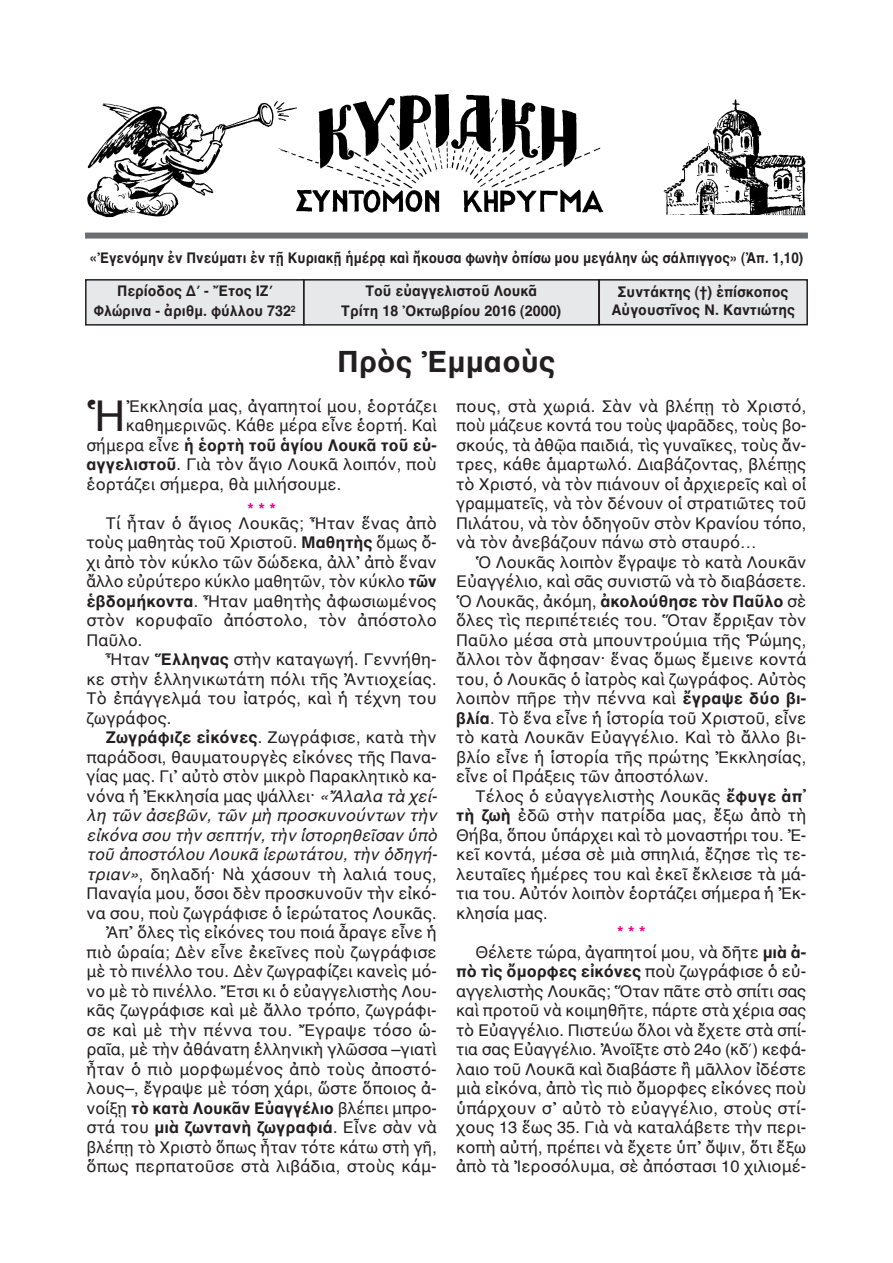
<style>
.page{position:relative;width:893px;height:1263px;background:#fff}
.page>*{position:absolute;margin:0;border:0;box-sizing:border-box;transform-origin:0 0}
.t1{font:43.5px "AL Helvetica";color:#231f20}
.t2{font:700 30px "AL Helvetica";color:#231f20}
.t3{font:16.5px/19.5px "AL Helvetica";color:#231f20;text-align:justify}
.t4{font:700 16.5px "AL Helvetica";color:#231f20}
.t5{font:700 16.5px "AL Helvetica";color:#ed028c}
.t6{font:700 15px/19.5px "AL Helvetica";color:#231f20;text-align:center;scale:.95 1}
.t7{font:700 15px "AL Helvetica";color:#231f20;scale:.9 1}
.s1{font-weight:400}
.s2{font-weight:700}
.s3{font-style:italic}
</style>
<div class="page">
<div style="left:304px;top:280px;width:295px;height:45px;background:#e7e8e9"></div>
<div style="left:303px;top:279px;width:297px;height:47px;border:2px solid #231f20"></div>
<div style="left:87px;top:281px;width:216px;height:43px;background:#e7e8e9"></div>
<div style="left:85px;top:279px;width:219px;height:47px;border:2px solid #231f20"></div>
<div style="left:600px;top:281px;width:206px;height:43px;background:#e7e8e9"></div>
<div style="left:598px;top:279px;width:210px;height:46px;border:2px solid #231f20"></div>
<div style="left:85px;top:233px;width:723px;height:6px;background:#6c6d70"></div>
<img style="left:87px;top:94px;width:719px;height:124px">
<p class="t7" style="left:90px;top:249px;width:794px">«Ἐγενόμην ἐν Πνεύματι ἐν τῇ Κυριακῇ ἡμέρᾳ καὶ ἤκουσα φωνὴν ὀπίσω μου μεγάλην ὡς σάλπιγγος» (Ἀπ. 1,10)</p>
<p class="t6" style="left:341px;top:281px;width:233px">Τοῦ εὐαγγελιστοῦ Λουκᾶ<br>Τρίτη 18 Ὀκτωβρίου 2016 (2000)</p>
<p class="t6" style="left:94px;top:281px;width:214px">Περίοδος Δ΄ - Ἔτος ΙΖ΄<br>Φλώρινα - ἀριθμ. φύλλου 732<sup>2</sup></p>
<p class="t6" style="left:611px;top:283px;width:195px;line-height:18px">Συντάκτης (†) ἐπίσκοπος<br>Αὐγουστῖνος Ν. Καντιώτης</p>
<h2 class="t2" style="left:337px;top:343px;width:220px">Πρὸς Ἐμμαοὺς</h2>
<h1 class="t1" style="left:87px;top:390px;width:41px">Ἡ</h1>
<p class="t3" style="left:126px;top:396px;width:312px">Ἐκκλησία μας, ἀγαπητοί μου, ἑορτάζει</p>
<p class="t3" style="left:126px;top:415px;width:312px">καθημερινῶς. Κάθε μέρα εἶνε ἑορτή. Καὶ</p>
<p class="t4" style="left:87px;top:435px;width:352px"><span class="s1">σήμερα εἶνε</span> ἡ ἑορτὴ τοῦ ἁγίου Λουκᾶ τοῦ εὐ-</p>
<p class="t3" style="left:87px;top:454px;width:352px"><span class="s2">αγγελιστοῦ</span>. Γιὰ τὸν ἅγιο Λουκᾶ λοιπόν, ποὺ</p>
<p class="t3" style="left:87px;top:474px;width:256px">ἑορτάζει σήμερα, θὰ μιλήσουμε.</p>
<p class="t5" style="left:247px;top:499px;width:30px">***</p>
<p class="t3" style="left:87px;top:513px;width:352px;text-indent:19px">Τί ἦταν ὁ ἅγιος Λουκᾶς; Ἦταν ἕνας ἀπὸ τοὺς μαθητὰς τοῦ Χριστοῦ. <span class="s2">Μαθητὴς</span> ὅμως ὄ&shy;χι ἀπὸ τὸν κύκλο τῶν δώδεκα, ἀλλ᾿ ἀπὸ ἕναν ἄλλο εὐρύτερο κύκλο μαθητῶν, τὸν κύκλο <span class="s2">τῶν ἑβδομήκοντα</span>. Ἦταν μαθητὴς ἀφωσιωμένος στὸν κορυφαῖο ἀπόστολο, τὸν ἀπόστολο Παῦλο.</p>
<p class="t3" style="left:87px;top:649px;width:352px;text-indent:19px">Ἦταν <span class="s2">Ἕλληνας</span> στὴν καταγωγή. Γεννήθη&shy;κε στὴν ἑλληνικωτάτη πόλι τῆς Ἀντιοχείας.<br>Τὸ ἐπάγγελμά του ἰατρός, καὶ ἡ τέχνη του ζωγράφος.</p>
<p class="t3" style="left:87px;top:727px;width:352px;text-align:right"><span class="s2">Ζωγράφιζε εἰκόνες</span>. Ζωγράφισε, κατὰ τὴν παράδοσι, θαυματουργὲς εἰκόνες τῆς Πανα&shy;γίας μας. Γι᾿ αὐτὸ στὸν μικρὸ Παρακλητικὸ κα&shy;νόνα ἡ Ἐκκλησία μας ψάλλει· <span class="s3">«Ἄλαλα τὰ χεί&shy;λη τῶν ἀσεβῶν, τῶν μὴ προσκυνούντων τὴν εἰκόνα σου τὴν σεπτήν, τὴν ἱστορηθεῖσαν ὑπὸ τοῦ ἀποστόλου Λουκᾶ ἱερωτάτου, τὴν ὁδηγή&shy;τριαν»</span>, δηλαδή· Νὰ χάσουν τὴ λαλιά τους, Παναγία μου, ὅσοι δὲν προσκυνοῦν τὴν εἰκό&shy;να σου, ποὺ ζωγράφισε ὁ ἱερώτατος Λουκᾶς.<br>Ἀπ᾿ ὅλες τὶς εἰκόνες του ποιά ἆραγε εἶνε ἡ πιὸ ὡραία; Δὲν εἶνε ἐκεῖνες ποὺ ζωγράφισε μὲ τὸ πινέλλο του. Δὲν ζωγραφίζει κανεὶς μό&shy;νο μὲ τὸ πινέλλο. Ἔτσι κι ὁ εὐαγγελιστὴς Λου&shy;κᾶς ζωγράφισε καὶ μὲ ἄλλο τρόπο, ζωγράφι&shy;σε καὶ μὲ τὴν πέννα του. Ἔγραψε τόσο ὡ&shy;ραῖα, μὲ τὴν ἀθάνατη ἑλληνικὴ γλῶσσα –γιατὶ ἦταν ὁ πιὸ μορφωμένος ἀπὸ τοὺς ἀποστό&shy;λους–, ἔγραψε μὲ τόση χάρι, ὥστε ὅποιος ἀ&shy;νοίξῃ <span class="s2">τὸ κατὰ Λουκᾶν Εὐαγγέλιο</span> βλέπει μπρο&shy;στά του <span class="s2">μιὰ ζωντανὴ ζωγραφιά</span>. Εἶνε σὰν νὰ βλέπῃ τὸ Χριστὸ ὅπως ἦταν τότε κάτω στὴ γῆ, ὅπως περπατοῦσε στὰ λιβάδια, στοὺς κάμ-</p>
<p class="t3" style="left:456px;top:396px;width:352px">πους, στὰ χωριά. Σὰν νὰ βλέπῃ τὸ Χριστό, ποὺ μάζευε κοντά του τοὺς ψαρᾶδες, τοὺς βο&shy;σκούς, τὰ ἀθῷα παιδιά, τὶς γυναῖκες, τοὺς ἄν&shy;τρες, κάθε ἁμαρτωλό. Διαβάζοντας, βλέπῃς τὸ Χριστό, νὰ τὸν πιάνουν οἱ ἀρχιερεῖς καὶ οἱ γραμματεῖς, νὰ τὸν δένουν οἱ στρατιῶτες τοῦ Πιλάτου, νὰ τὸν ὁδηγοῦν στὸν Κρανίου τόπο, νὰ τὸν ἀνεβάζουν πάνω στὸ σταυρό…</p>
<p class="t3" style="left:456px;top:552px;width:352px;text-indent:19px">Ὁ Λουκᾶς λοιπὸν ἔγραψε τὸ κατὰ Λουκᾶν Εὐαγγέλιο, καὶ σᾶς συνιστῶ νὰ τὸ διαβάσετε.<br>Ὁ Λουκᾶς, ἀκόμη, <span class="s2">ἀκολούθησε τὸν Παῦλο</span> σὲ ὅλες τὶς περιπέτειές του. Ὅταν ἔρριξαν τὸν Παῦλο μέσα στὰ μπουντρούμια τῆς Ῥώμης, ἄλλοι τὸν ἄφησαν· ἕνας ὅμως ἔμεινε κοντά του, ὁ Λουκᾶς ὁ ἰατρὸς καὶ ζωγράφος. Αὐτὸς λοιπὸν πῆρε τὴν πέννα καὶ <span class="s2">ἔγραψε δύο βι&shy;βλία</span>. Τὸ ἕνα εἶνε ἡ ἱστορία τοῦ Χριστοῦ, εἶνε τὸ κατὰ Λουκᾶν Εὐαγγέλιο. Καὶ τὸ ἄλλο βι&shy;βλίο εἶνε ἡ ἱστορία τῆς πρώτης Ἐκκλησίας, εἶνε οἱ Πράξεις τῶν ἀποστόλων.</p>
<p class="t3" style="left:456px;top:786px;width:352px;text-indent:19px">Τέλος ὁ εὐαγγελιστὴς Λουκᾶς <span class="s2">ἔφυγε ἀπ᾽ τὴ ζωὴ</span> ἐδῶ στὴν πατρίδα μας, ἔξω ἀπὸ τὴ Θήβα, ὅπου ὑπάρχει καὶ τὸ μοναστήρι του. Ἐ&shy;κεῖ κοντά, μέσα σὲ μιὰ σπηλιά, ἔζησε τὶς τε&shy;λευταῖες ἡμέρες του καὶ ἐκεῖ ἔκλεισε τὰ μά&shy;τια του. Αὐτόν λοιπὸν ἑορτάζει σήμερα ἡ Ἐκ&shy;κλησία μας.</p>
<p class="t5" style="left:617px;top:922px;width:30px">***</p>
<p class="t3" style="left:475px;top:942px;width:332px">Θέλετε τώρα, ἀγαπητοί μου, νὰ δῆτε <span class="s2">μιὰ ἀ-</span></p>
<p class="t4" style="left:456px;top:961px;width:352px">πὸ τὶς ὄμορφες εἰκόνες <span class="s1">ποὺ ζωγράφισε ὁ εὐ-</span></p>
<p class="t3" style="left:456px;top:981px;width:352px">αγγελιστὴς Λουκᾶς; Ὅταν πᾶτε στὸ σπίτι σας</p>
<p class="t3" style="left:456px;top:1000px;width:352px">καὶ προτοῦ νὰ κοιμηθῆτε, πάρτε στὰ χέρια σας</p>
<p class="t3" style="left:456px;top:1020px;width:352px">τὸ Εὐαγγέλιο. Πιστεύω ὅλοι νὰ ἔχετε στὰ σπί-</p>
<p class="t3" style="left:456px;top:1039px;width:352px">τια σας Εὐαγγέλιο. Ἀνοῖξτε στὸ 24ο (κδ΄) κεφά-</p>
<p class="t3" style="left:456px;top:1059px;width:352px">λαιο τοῦ Λουκᾶ καὶ διαβάστε ἢ μᾶλλον ἰδέστε</p>
<p class="t3" style="left:456px;top:1078px;width:352px">μιὰ εἰκόνα, ἀπὸ τὶς πιὸ ὄμορφες εἰκόνες ποὺ</p>
<p class="t3" style="left:456px;top:1098px;width:352px">ὑπάρχουν σ᾿ αὐτὸ τὸ εὐαγγέλιο, στοὺς στί-</p>
<p class="t3" style="left:456px;top:1117px;width:352px">χους 13 ἕως 35. Γιὰ νὰ καταλάβετε τὴν περι-</p>
<p class="t3" style="left:456px;top:1137px;width:352px">κοπὴ αὐτή, πρέπει νὰ ἔχετε ὑπ᾿ ὄψιν, ὅτι ἔξω</p>
<p class="t3" style="left:456px;top:1156px;width:352px">ἀπὸ τὰ Ἰεροσόλυμα, σὲ ἀπόστασι 10 χιλιομέ-</p>
</div>
